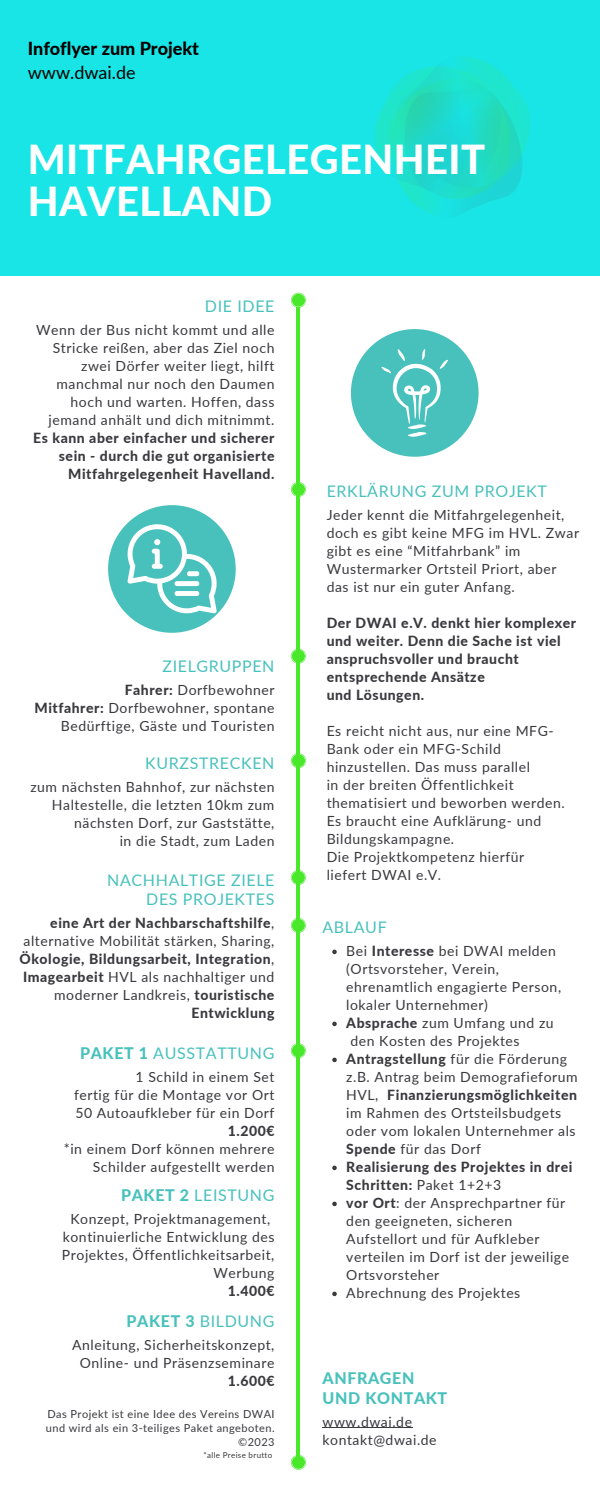
<style>
.page{position:relative;width:600px;height:1500px;background:#fff}
.page>*{position:absolute;margin:0;border:0;box-sizing:border-box;transform-origin:0 0}
.t1{font:800 40px/41.2px "Lato";letter-spacing:.01em;color:#fff}
.t2{font:800 18px "Lato";color:#000}
.t3{font:18px "Lato";color:#000}
.t4{font:16px/19.5px "Lato";letter-spacing:.04em;color:#48c1bc;text-align:right}
.t5{font:800 16px/19.5px "Lato";letter-spacing:.04em;color:#48c1bc}
.t6{font:14px/18px "Lato";letter-spacing:.04em;color:#39393e;text-align:right}
.t7{font:800 14px/18px "Lato";letter-spacing:.04em;color:#39393e;text-align:right}
.t8{font:11px/14px "Lato";letter-spacing:.04em;color:#39393e;text-align:right}
.t9{font:8px "Lato";letter-spacing:.04em;color:#39393e}
.s1{font-weight:800}
.s2{font-weight:400}
</style>
<div class="page">
<hr style="left:297px;top:308px;width:3px;height:1154px;background:#49e82b">
<svg style="left:291px;top:293px;width:15px;height:15px"></svg>
<div style="left:292px;top:294px;width:13px;height:13px;background:#49e82b;border-radius:50%"></div>
<svg style="left:291px;top:482px;width:15px;height:15px"></svg>
<div style="left:292px;top:483px;width:13px;height:13px;background:#49e82b;border-radius:50%"></div>
<svg style="left:291px;top:918px;width:15px;height:15px"></svg>
<div style="left:292px;top:919px;width:13px;height:13px;background:#49e82b;border-radius:50%"></div>
<svg style="left:291px;top:1455px;width:15px;height:15px"></svg>
<div style="left:292px;top:1456px;width:13px;height:13px;background:#49e82b;border-radius:50%"></div>
<div style="left:0;top:0;width:600px;height:275px;background:#19e5e6"></div>
<svg style="left:291px;top:649px;width:15px;height:15px"></svg>
<div style="left:292px;top:650px;width:13px;height:13px;background:#49e82b;border-radius:50%"></div>
<svg style="left:291px;top:753px;width:15px;height:15px"></svg>
<div style="left:292px;top:754px;width:13px;height:13px;background:#49e82b;border-radius:50%"></div>
<svg style="left:291px;top:870px;width:15px;height:15px"></svg>
<div style="left:292px;top:871px;width:13px;height:13px;background:#49e82b;border-radius:50%"></div>
<svg style="left:291px;top:1043px;width:15px;height:15px"></svg>
<div style="left:292px;top:1044px;width:13px;height:13px;background:#49e82b;border-radius:50%"></div>
<svg style="left:351px;top:329px;width:128px;height:128px"></svg>
<svg style="left:108px;top:505px;width:128px;height:128px"></svg>
<img style="left:375px;top:57px;width:155px;height:159px">
<svg style="left:332px;top:950px;width:5px;height:4px"></svg>
<svg style="left:332px;top:1022px;width:5px;height:4px"></svg>
<svg style="left:332px;top:1058px;width:5px;height:4px"></svg>
<svg style="left:332px;top:1166px;width:5px;height:4px"></svg>
<svg style="left:332px;top:1202px;width:5px;height:4px"></svg>
<svg style="left:332px;top:1292px;width:5px;height:4px"></svg>
<hr style="left:323px;top:1428px;width:90px;height:1px;background:#39393e">
<p class="t2" style="left:28px;top:37px;width:173px">Infoflyer zum Projekt</p>
<p class="t3" style="left:28px;top:62px;width:109px">www.dwai.de</p>
<h1 class="t1" style="left:28px;top:138px;width:459px">MITFAHRGELEGENHEIT<br>HAVELLAND</h1>
<p class="t4" style="left:205px;top:296px;width:71px">DIE IDEE</p>
<p class="t6" style="left:36px;top:320px;width:240px">Wenn der Bus nicht kommt und alle<br>Stricke reißen, aber das Ziel noch zwei Dörfer weiter liegt, hilft manchmal nur noch den Daumen hoch und warten. Hoffen, dass jemand anhält und dich mitnimmt.</p>
<p class="t7" style="left:33px;top:428px;width:243px">Es kann aber einfacher und sicherer sein - durch die gut organisierte<br>Mitfahrgelegenheit Havelland.</p>
<p class="t4" style="left:327px;top:481px;width:222px">ERKLÄRUNG ZUM PROJEKT</p>
<p class="t6" style="left:327px;top:506px;width:254px;text-align:left">Jeder kennt die Mitfahrgelegenheit, doch es gibt keine MFG im HVL. Zwar gibt es eine “Mitfahrbank” im Wustermarker Ortsteil Priort, aber das ist nur ein guter Anfang.</p>
<p class="t7" style="left:327px;top:614px;width:251px;text-align:left">Der DWAI e.V. denkt hier komplexer und weiter. Denn die Sache ist viel anspruchsvoller und braucht entsprechende Ansätze<br>und Lösungen.</p>
<p class="t6" style="left:327px;top:722px;width:240px;text-align:left">Es reicht nicht aus, nur eine MFG-<br>Bank oder ein MFG-Schild hinzustellen. Das muss parallel<br>in der breiten Öffentlichkeit thematisiert und beworben werden.<br>Es braucht eine Aufklärung- und<br>Bildungskampagne.<br>Die Projektkompetenz hierfür liefert DWAI e.V.</p>
<p class="t4" style="left:162px;top:656px;width:114px">ZIELGRUPPEN</p>
<p class="t6" style="left:35px;top:680px;width:241px"><span class="s1">Fahrer:</span> Dorfbewohner<br><span class="s1">Mitfahrer:</span> Dorfbewohner, spontane<br>Bedürftige, Gäste und Touristen</p>
<p class="t4" style="left:145px;top:753px;width:131px">KURZSTRECKEN</p>
<p class="t6" style="left:30px;top:777px;width:246px">zum nächsten Bahnhof, zur nächsten<br>Haltestelle, die letzten 10km zum nächsten Dorf, zur Gaststätte,<br>in die Stadt, zum Laden</p>
<p class="t4" style="left:107px;top:870px;width:169px">NACHHALTIGE ZIELE<br>DES PROJEKTES</p>
<p class="t7" style="left:20px;top:914px;width:256px">eine Art der Nachbarschaftshilfe<span class="s2">, alternative Mobilität stärken, Sharing, </span>Ökologie, Bildungsarbeit, Integration<span class="s2">, </span>Imagearbeit <span class="s2">HVL als nachhaltiger und moderner Landkreis,</span> touristische Entwicklung</p>
<p class="t4" style="left:323px;top:917px;width:66px">ABLAUF</p>
<p class="t6" style="left:346px;top:942px;width:233px;text-align:left">Bei <span class="s1">Interesse</span> bei DWAI melden (Ortsvorsteher, Verein, ehrenamtlich engagierte Person, lokaler Unternehmer)<br><span class="s1">Absprache</span> zum Umfang und zu den Kosten des Projektes<br><span class="s1">Antragstellung</span> für die Förderung z.B. Antrag beim Demografieforum<br>HVL, <span class="s1">Finanzierungsmöglichkeiten </span>im Rahmen des Ortsteilsbudgets oder vom lokalen Unternehmer als<br><span class="s1">Spende</span> für das Dorf<br><span class="s1">Realisierung des Projektes in drei<br>Schritten:</span> Paket 1+2+3<br><span class="s1">vor Ort</span>: der Ansprechpartner für den geeigneten, sicheren<br>Aufstellort und für Aufkleber verteilen im Dorf ist der jeweilige<br>Ortsvorsteher<br>Abrechnung des Projektes</p>
<p class="t4" style="left:80px;top:1043px;width:196px"><span class="s1">PAKET 1</span> AUSSTATTUNG</p>
<p class="t6" style="left:74px;top:1067px;width:202px;text-align:justify;text-indent:62px">1 Schild in einem Set fertig für die Montage vor Ort 50 Autoaufkleber für ein Dorf</p>
<p class="t7" style="left:228px;top:1121px;width:48px">1.200€</p>
<p class="t6" style="left:64px;top:1139px;width:212px">*in einem Dorf können mehrere<br>Schilder aufgestellt werden</p>
<p class="t4" style="left:121px;top:1185px;width:155px"><span class="s1">PAKET 2</span> LEISTUNG</p>
<p class="t6" style="left:62px;top:1209px;width:214px">Konzept, Projektmanagement, kontinuierliche Entwicklung des<br>Projektes, Öffentlichkeitsarbeit,<br>Werbung</p>
<p class="t7" style="left:228px;top:1281px;width:48px">1.400€</p>
<p class="t4" style="left:127px;top:1311px;width:149px"><span class="s1">PAKET 3</span> BILDUNG</p>
<p class="t6" style="left:72px;top:1335px;width:204px;text-align:center">Anleitung, Sicherheitskonzept,<br>Online- und Präsenzseminare</p>
<p class="t7" style="left:228px;top:1371px;width:48px">1.600€</p>
<p class="t8" style="left:46px;top:1407px;width:230px">Das Projekt ist eine Idee des Vereins DWAI und wird als ein 3-teiliges Paket angeboten. ©2023</p>
<p class="t9" style="left:203px;top:1450px;width:70px">*alle Preise brutto</p>
<p class="t5" style="left:323px;top:1368px;width:126px">ANFRAGEN<br>UND KONTAKT</p>
<p class="t6" style="left:323px;top:1412px;width:116px;text-align:left">www.dwai.de kontakt@dwai.de</p>
</div>
